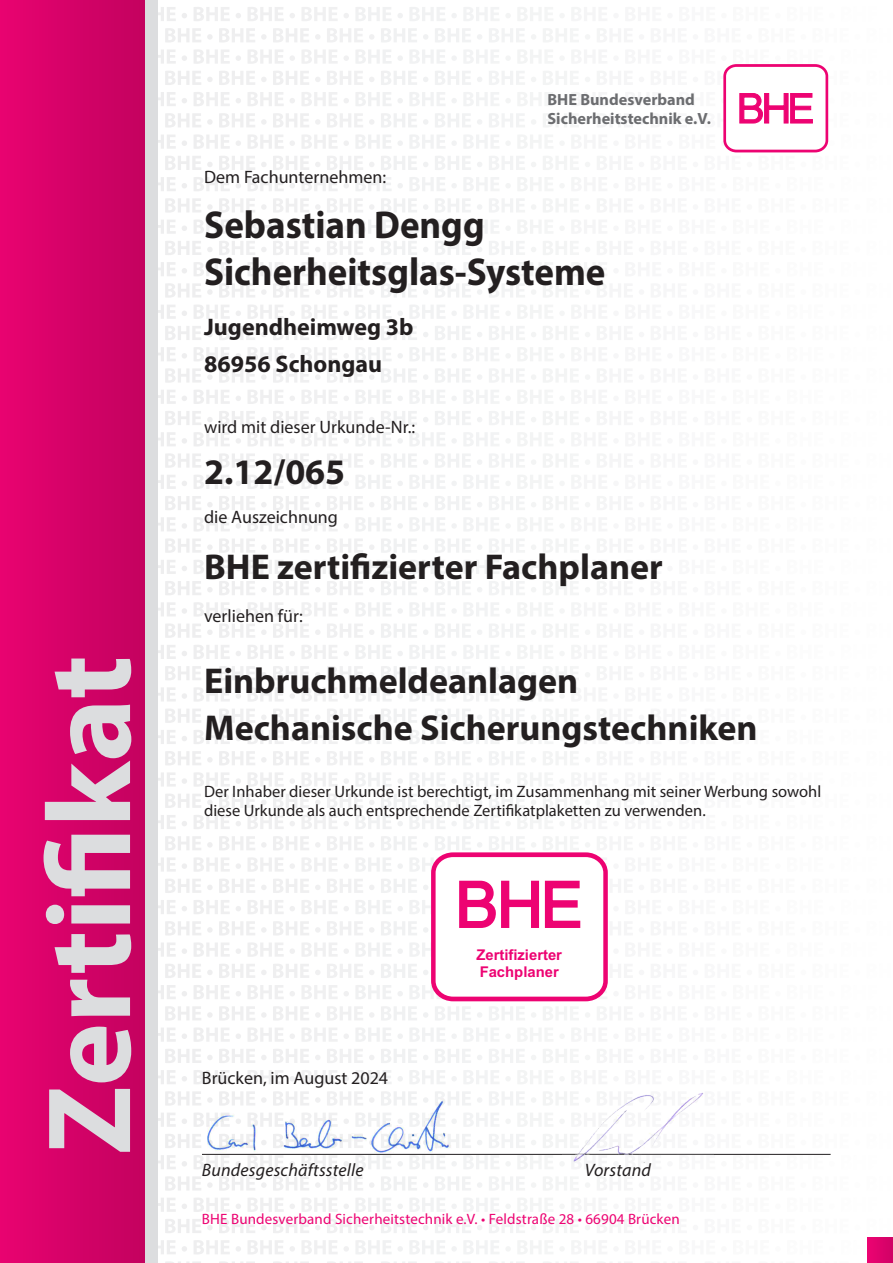
<style>
.page{position:relative;width:893px;height:1263px;background:#fff}
.page>*{position:absolute;margin:0;border:0;box-sizing:border-box;transform-origin:0 0}
.t1{font:700 120px "Myriad Pro";color:#dcdddf}
.t2{font:700 39px/46.8px "Myriad Pro";color:#231f20;scale:.95 1}
.t3{font:700 36px/47.2px "Myriad Pro";color:#231f20}
.t4{font:700 24px/37.3px "Myriad Pro";color:#231f20}
.t5{font:18px "Myriad Pro";color:#231f20}
.t6{font:italic 18px "Myriad Pro";letter-spacing:.01em;color:#231f20}
.t7{font:16.5px/19.8px "Myriad Pro";color:#231f20}
.t8{font:700 16.2px/19.5px "Myriad Pro";color:#6c6d70}
.t9{font:15px "Myriad Pro";letter-spacing:.01em;color:#ed0372}
.t10{font:700 14.85px/16.5px "Arial";color:#ed0372}
</style>
<div class="page">
<div style="left:0;top:0;width:893px;height:1263px;background:linear-gradient(to bottom,#fbfbfb,#fbfbfb)"></div>
<svg style="left:517px;top:7px;width:334px;height:14px"></svg>
<svg style="left:543px;top:28px;width:334px;height:15px"></svg>
<svg style="left:517px;top:49px;width:334px;height:15px"></svg>
<svg style="left:543px;top:71px;width:334px;height:14px"></svg>
<svg style="left:517px;top:134px;width:334px;height:15px"></svg>
<svg style="left:543px;top:156px;width:334px;height:14px"></svg>
<svg style="left:517px;top:177px;width:334px;height:14px"></svg>
<svg style="left:543px;top:198px;width:334px;height:15px"></svg>
<svg style="left:517px;top:219px;width:334px;height:15px"></svg>
<svg style="left:543px;top:241px;width:334px;height:14px"></svg>
<svg style="left:517px;top:262px;width:334px;height:14px"></svg>
<svg style="left:543px;top:283px;width:334px;height:15px"></svg>
<svg style="left:517px;top:304px;width:334px;height:15px"></svg>
<svg style="left:543px;top:326px;width:334px;height:14px"></svg>
<svg style="left:517px;top:347px;width:334px;height:14px"></svg>
<svg style="left:543px;top:368px;width:334px;height:15px"></svg>
<svg style="left:517px;top:390px;width:334px;height:14px"></svg>
<svg style="left:543px;top:411px;width:334px;height:14px"></svg>
<svg style="left:517px;top:432px;width:334px;height:14px"></svg>
<svg style="left:543px;top:453px;width:334px;height:15px"></svg>
<svg style="left:517px;top:475px;width:334px;height:14px"></svg>
<svg style="left:543px;top:496px;width:334px;height:14px"></svg>
<svg style="left:517px;top:517px;width:334px;height:14px"></svg>
<svg style="left:543px;top:538px;width:334px;height:15px"></svg>
<svg style="left:517px;top:560px;width:334px;height:14px"></svg>
<svg style="left:543px;top:581px;width:334px;height:14px"></svg>
<svg style="left:517px;top:602px;width:334px;height:15px"></svg>
<svg style="left:543px;top:623px;width:334px;height:15px"></svg>
<svg style="left:517px;top:645px;width:334px;height:14px"></svg>
<svg style="left:543px;top:666px;width:334px;height:14px"></svg>
<svg style="left:517px;top:687px;width:334px;height:15px"></svg>
<svg style="left:543px;top:708px;width:334px;height:15px"></svg>
<svg style="left:517px;top:730px;width:334px;height:14px"></svg>
<svg style="left:543px;top:751px;width:334px;height:14px"></svg>
<svg style="left:517px;top:772px;width:334px;height:15px"></svg>
<svg style="left:543px;top:793px;width:334px;height:15px"></svg>
<svg style="left:517px;top:815px;width:334px;height:14px"></svg>
<svg style="left:543px;top:836px;width:334px;height:14px"></svg>
<svg style="left:598px;top:857px;width:253px;height:15px"></svg>
<svg style="left:608px;top:942px;width:243px;height:15px"></svg>
<svg style="left:608px;top:964px;width:269px;height:14px"></svg>
<svg style="left:598px;top:985px;width:253px;height:14px"></svg>
<svg style="left:543px;top:1006px;width:334px;height:14px"></svg>
<svg style="left:517px;top:1027px;width:334px;height:15px"></svg>
<svg style="left:543px;top:1049px;width:334px;height:14px"></svg>
<svg style="left:517px;top:1070px;width:334px;height:14px"></svg>
<svg style="left:543px;top:1091px;width:334px;height:15px"></svg>
<svg style="left:517px;top:1112px;width:334px;height:15px"></svg>
<svg style="left:543px;top:1134px;width:334px;height:14px"></svg>
<svg style="left:517px;top:1155px;width:334px;height:14px"></svg>
<svg style="left:543px;top:1176px;width:334px;height:15px"></svg>
<svg style="left:517px;top:1197px;width:334px;height:15px"></svg>
<svg style="left:543px;top:1219px;width:334px;height:14px"></svg>
<svg style="left:517px;top:1240px;width:334px;height:14px"></svg>
<svg style="left:165px;top:1261px;width:702px;height:2px"></svg>
<hr style="left:202px;top:1154px;width:629px;height:1px;background:#231f20">
<div style="left:0;top:0;width:157px;height:1263px;background:#dcdddf"></div>
<div style="left:0;top:0;width:145px;height:1263px;background:linear-gradient(to right,#e80370,#c3025f)"></div>
<div style="left:867px;top:1237px;width:26px;height:26px;background:linear-gradient(to right,#ed0372,#d10266)"></div>
<div style="left:725px;top:65px;width:102px;height:86px;background:#fff;border-radius:11px"></div>
<div style="left:723px;top:64px;width:105px;height:88px;border:3px solid #ed0372;border-radius:11px"></div>
<svg style="left:517px;top:92px;width:360px;height:36px"></svg>
<div style="left:433px;top:855px;width:173px;height:144px;background:#fff;border-radius:19px"></div>
<div style="left:431px;top:852px;width:177px;height:149px;border:5px solid #ed0372;border-radius:19px"></div>
<svg style="left:459px;top:879px;width:418px;height:56px"></svg>
<img style="left:562px;top:1090px;width:151px;height:72px">
<img style="left:201px;top:1097px;width:255px;height:59px">
<h1 class="t1" style="left:11px;top:1154px;width:501px;rotate:-90deg">Zertifikat</h1>
<p class="t8" style="left:547px;top:89px;width:165px">BHE Bundesverband<br>Sicherheitstechnik e.V.</p>
<p class="t5" style="left:204px;top:165px;width:183px">Dem Fachunternehmen:</p>
<h2 class="t2" style="left:204px;top:200px;width:424px">Sebastian Dengg<br>Sicherheitsglas-Systeme</h2>
<h3 class="t4" style="left:204px;top:307px;width:211px">Jugendheimweg 3b<br>86956 Schongau</h3>
<p class="t5" style="left:204px;top:415px;width:212px">wird mit dieser Urkunde-Nr.:</p>
<h3 class="t3" style="left:204px;top:447px;width:143px">2.12/065</h3>
<p class="t5" style="left:204px;top:506px;width:135px">die Auszeichnung</p>
<h3 class="t3" style="left:204px;top:542px;width:460px">BHE zertifizierter Fachplaner</h3>
<p class="t5" style="left:204px;top:605px;width:100px">verliehen für:</p>
<h3 class="t3" style="left:204px;top:656px;width:555px">Einbruchmeldeanlagen<br>Mechanische Sicherungstechniken</h3>
<p class="t7" style="left:204px;top:781px;width:619px">Der Inhaber dieser Urkunde ist berechtigt, im Zusammenhang mit seiner Werbung sowohl diese Urkunde als auch entsprechende Zertifikatplaketten zu verwenden.</p>
<p class="t5" style="left:202px;top:1067px;width:188px">Brücken, im August 2024</p>
<p class="t10" style="left:476px;top:948px;width:87px">Zertifizierter<br>Fachplaner</p>
<p class="t6" style="left:202px;top:1159px;width:163px">Bundesgeschäftsstelle</p>
<p class="t6" style="left:585px;top:1159px;width:68px">Vorstand</p>
<p class="t9" style="left:202px;top:1209px;width:479px">BHE Bundesverband Sicherheitstechnik e.V. • Feldstraße 28 • 66904 Brücken</p>
</div>
